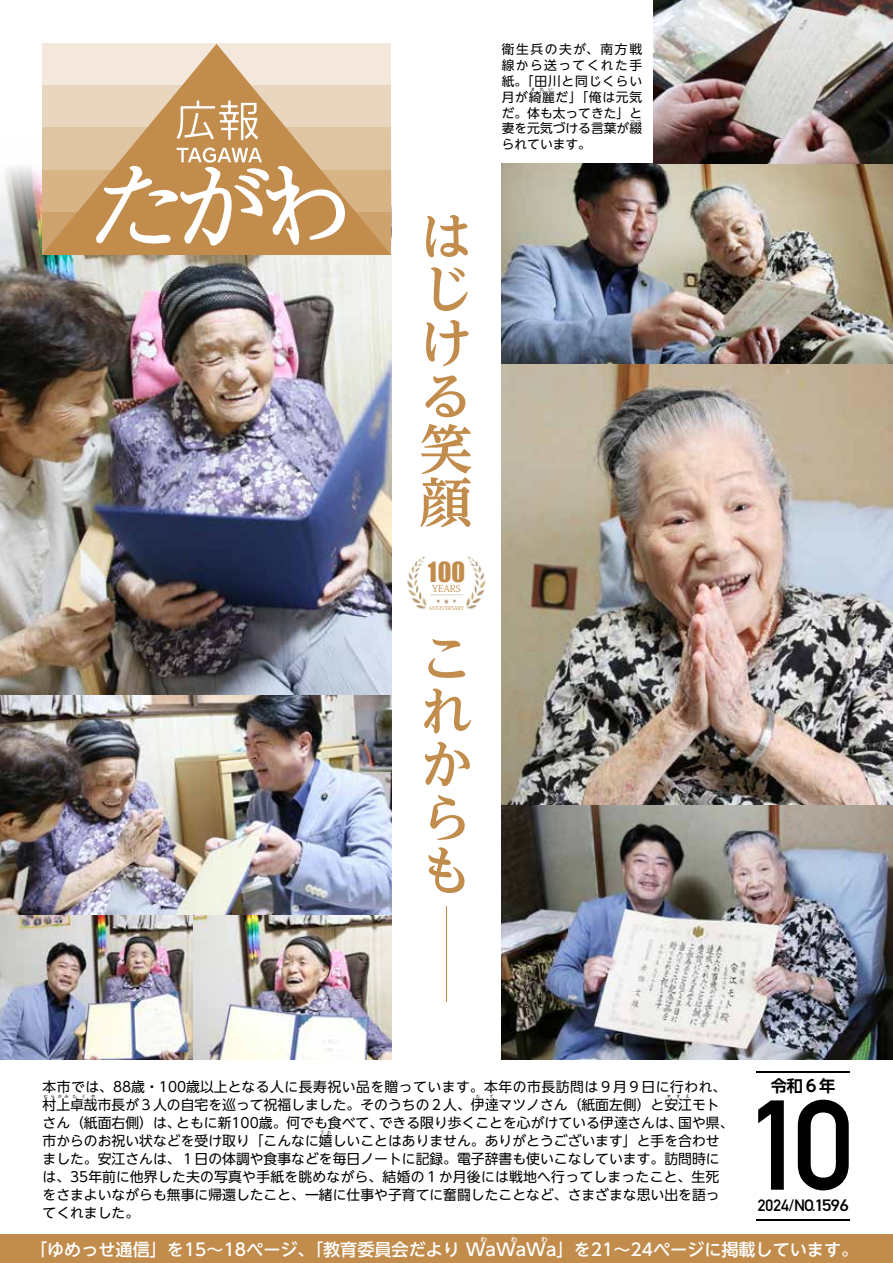
<style>
.page{position:relative;width:893px;height:1263px;background:#fff}
.page>*{position:absolute;margin:0;border:0;box-sizing:border-box;transform-origin:0 0}
.t1{font:700 125.4px "DIN Alternate";color:#000}
.t2{font:700 53.1px/53.1px "UD Reimin Pro";color:#c28c4c;text-align:justify}
.t3{font:25.5px "Impact";color:#c28c4c}
.t4{font:500 17.1px "UD Shin Go NT Pro";color:#fff}
.t5{font:700 16.2px "DIN Alternate";letter-spacing:-.03em;color:#000}
.t6{font:700 16.2px "UD Shin Go NT Pro De";color:#000}
.t7{font:13.8px/18.1px "UD Shin Go NT Pro";color:#000}
.t8{font:12.75px/15.9px "UD Shin Go NT Pro";letter-spacing:.055em;color:#000;text-align:justify}
.t9{font:12.75px/15.9px "UD Shin Go NT Pro";color:#000}
.t10{font:9.6px "Koz Min Pro";color:#c28c4c}
.t11{font:500 6.75px "UD Shin Go NT Pro";color:#fff}
.t12{font:5.25px "Koz Min Pro";color:#c28c4c}
.t13{font:4.2px "UD Shin Go NT Pro";letter-spacing:1.055em;color:#000}
.s1{color:#fff}
</style>
<div class="page">
<img style="left:502px;top:363px;width:391px;height:696px">
<div style="left:841px;top:454px;width:22px;height:21px;background:#bdae91;border-radius:50%"></div>
<div style="left:841px;top:453px;width:22px;height:23px;border:1px solid #000;border-radius:50%"></div>
<img style="left:0;top:167px;width:391px;height:748px">
<img style="left:502px;top:164px;width:391px;height:199px">
<img style="left:407px;top:556px;width:79px;height:53px">
<hr style="left:446px;top:906px;width:1px;height:96px;background:#c28c4c">
<img style="left:0;top:915px;width:193px;height:144px">
<img style="left:193px;top:915px;width:198px;height:144px">
<img style="left:654px;top:0;width:239px;height:164px">
<svg style="left:485px;top:1098px;width:13px;height:13px"></svg>
<svg style="left:614px;top:1116px;width:13px;height:13px"></svg>
<div style="left:0;top:1234px;width:893px;height:29px;background:#c28c4c"></div>
<div style="left:42px;top:43px;width:349px;height:42px;background:#f3e8db"></div>
<svg style="left:42px;top:44px;width:349px;height:211px"></svg>
<svg style="left:96px;top:147px;width:249px;height:99px"></svg>
<svg style="left:177px;top:100px;width:81px;height:40px"></svg>
<hr style="left:756px;top:1219px;width:94px;height:2px;background:#000">
<hr style="left:756px;top:1071px;width:34px;height:1px;background:#000">
<hr style="left:787px;top:1071px;width:54px;height:1px;background:#000">
<p class="t8" style="left:502px;top:41px;width:142px">衛生兵の夫が、南方戦線から送ってくれた手紙。「田川と同じくらい月が綺麗だ」「俺は元気</p>
<p class="t13" style="left:531px;top:86px;width:23px">きれい</p>
<p class="t9" style="left:502px;top:104px;width:142px">だ。体も太ってきた」と妻を元気づける言葉が綴</p>
<p class="t13" style="left:630px;top:118px;width:12px">つづ</p>
<h2 class="t2" style="left:419px;top:209px;width:53px">はじける笑顔</h2>
<h3 class="t3" style="left:428px;top:552px;width:39px">100</h3>
<p class="t12" style="left:429px;top:604px;width:37px">ANNIVERSARY</p>
<p class="t10" style="left:432px;top:581px;width:30px">YEARS</p>
<h2 class="t2" style="left:420px;top:631px;width:53px;text-align:left">これからも</h2>
<p class="t8" style="left:502px;top:136px;width:91px">られています。</p>
<p class="t7" style="left:43px;top:1077px;width:685px">本市では、88歳・100歳以上となる人に長寿祝い品を贈っています。本年の市長訪問は９月９日に行われ、村上卓哉市長が３人の自宅を巡って祝福しました。そのうちの２人、伊<span class="s1">逹</span>マツノさん（紙面左側）と安江モト</p>
<p class="t13" style="left:44px;top:1093px;width:26px">むらかみ</p>
<p class="t13" style="left:73px;top:1093px;width:24px">たくや</p>
<p class="t13" style="left:476px;top:1093px;width:6px">だ</p>
<p class="t13" style="left:490px;top:1093px;width:6px">て</p>
<p class="t13" style="left:667px;top:1093px;width:24px">やすえ</p>
<p class="t7" style="left:678px;top:1113px;width:57px">国や県、</p>
<p class="t7" style="left:379px;top:1113px;width:306px">できる限り歩くことを心がけている伊　さんは、</p>
<p class="t7" style="left:43px;top:1113px;width:679px">さん（紙面右側）は、<br>市からのお祝い状などを受け取り「こんなに嬉しいことはありません。ありがとうございます」と手を合わせ</p>
<p class="t7" style="left:176px;top:1113px;width:209px">ともに新100歳。何でも食べて、</p>
<p class="t13" style="left:320px;top:1129px;width:13px">う れ</p>
<p class="t7" style="left:43px;top:1149px;width:679px;text-align:justify">ました。安江さんは、１日の体調や食事などを毎日ノートに記録。電子辞書も使いこなしています。訪問時には、35年前に他界した夫の写真や手紙を眺めながら、結婚の１か月後には戦地へ行ってしまったこと、生死をさまよいながらも無事に帰還したこと、一緒に仕事や子育てに奮闘したことなど、さまざまな思い出を語ってくれました。</p>
<p class="t6" style="left:771px;top:1073px;width:66px">令和６年</p>
<h1 class="t1" style="left:746px;top:1050px;width:108px">10</h1>
<p class="t5" style="left:758px;top:1193px;width:92px">2024/NO.1596</p>
<p class="t11" style="left:480px;top:1234px;width:8px">わ</p>
<p class="t4" style="left:30px;top:1236px;width:830px">「ゆめっせ通信」を15～18ページ、「教育委員会だより WaWaWa」を21～24ページに掲載しています。</p>
<p class="t11" style="left:511px;top:1234px;width:8px">わ</p>
<p class="t11" style="left:541px;top:1234px;width:8px">わ</p>
</div>
